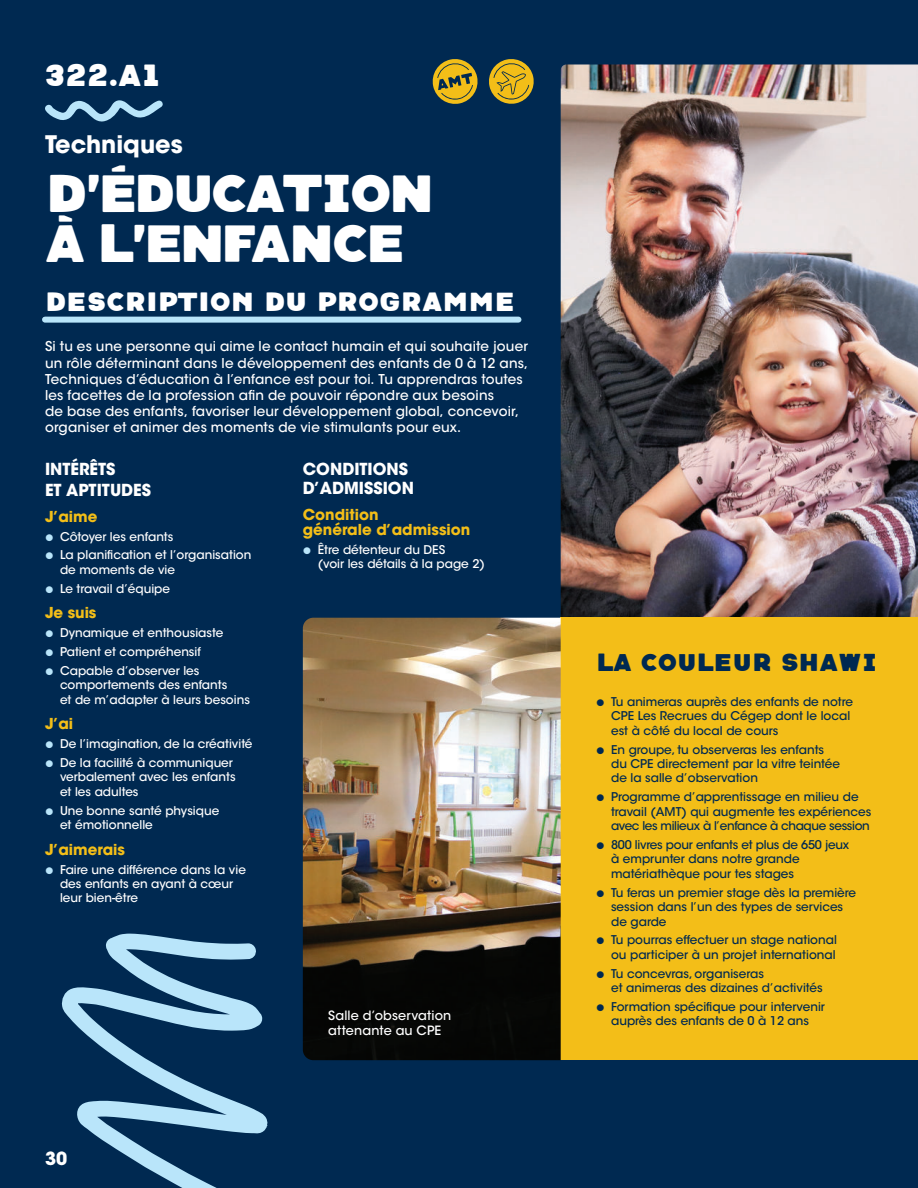
<style>
.page{position:relative;width:918px;height:1188px;background:#002951}
.page>*{position:absolute;margin:0;border:0;box-sizing:border-box;transform-origin:0 0}
.t1{font:39px/50.2px "Neretto Sans Eclate";letter-spacing:-.09em;color:#fff}
.t2{font:700 24px "ITC Avant Garde Std";color:#fff}
.t3{font:22.5px "Neretto Sans Round";color:#fff}
.t4{font:19.5px "Neretto Sans Eclate";color:#fff}
.t5{font:18px "Neretto Sans Round";color:#002951}
.t6{font:700 18px "ITC Avant Garde Std";color:#fff}
.t7{font:700 16.5px/21.6px "ITC Avant Garde Std";color:#fff}
.t8{font:700 15px/15px "ITC Avant Garde Std";color:#f3be18}
.t9{font:500 13.5px/16.2px "ITC Avant Garde Std";letter-spacing:.01em;color:#fff}
.t10{font:500 12.75px/15.3px "ITC Avant Garde Std";letter-spacing:.015em;color:#fff}
.t11{font:500 12px/14.4px "ITC Avant Garde Std";color:#002951}
.t12{font:500 12px/14.4px "ITC Avant Garde Std";color:#fff}
.s1{font-family:"Fira Sans Compressed";font-size:9.75px;color:#b9e5fa}
.s2{font-family:"Fira Sans Compressed";font-size:9.75px}
</style>
<div class="page">
<svg style="left:61px;top:915px;width:362px;height:273px"></svg>
<img style="left:561px;top:64px;width:357px;height:554px">
<svg style="left:45px;top:100px;width:118px;height:22px"></svg>
<div style="left:45px;top:317px;width:474px;height:6px;background:#b9e5fa"></div>
<div style="left:561px;top:618px;width:357px;height:442px;background:#f3be18"></div>
<svg style="left:432px;top:59px;width:46px;height:45px"></svg>
<svg style="left:489px;top:59px;width:45px;height:45px"></svg>
<img style="left:303px;top:618px;width:258px;height:442px">
<h3 class="t3" style="left:45px;top:65px;width:116px">322.A1</h3>
<h2 class="t2" style="left:45px;top:128px;width:139px">Techniques</h2>
<h1 class="t1" style="left:45px;top:173px;width:392px">D’ÉDUCATION<br>À L’ENFANCE</h1>
<h3 class="t4" style="left:45px;top:293px;width:472px">DESCRIPTION DU PROGRAMME</h3>
<p class="t9" style="left:45px;top:338px;width:485px">Si tu es une personne qui aime le contact humain et qui souhaite jouer un rôle déterminant dans le développement des enfants de 0 à 12 ans, Techniques d’éducation à l’enfance est pour toi. Tu apprendras toutes les facettes de la profession afin de pouvoir répondre aux besoins<br>de base des enfants, favoriser leur développement global, concevoir, organiser et animer des moments de vie stimulants pour eux.</p>
<h3 class="t7" style="left:45px;top:457px;width:108px">INTÉRÊTS<br>ET APTITUDES</h3>
<p class="t8" style="left:45px;top:508px;width:54px">J’aime</p>
<p class="t12" style="left:45px;top:529px;width:130px"><span class="s1">●</span> Côtoyer les enfants</p>
<p class="t12" style="left:60px;top:548px;width:193px;text-indent:-15px"><span class="s1">●</span> La planification et l’organisation de moments de vie</p>
<p class="t12" style="left:45px;top:581px;width:127px"><span class="s1">●</span> Le travail d’équipe</p>
<p class="t8" style="left:45px;top:605px;width:53px">Je suis</p>
<p class="t12" style="left:45px;top:626px;width:180px"><span class="s1">●</span> Dynamique et enthousiaste</p>
<p class="t12" style="left:45px;top:645px;width:157px"><span class="s1">●</span> Patient et compréhensif</p>
<p class="t12" style="left:60px;top:663px;width:191px;text-indent:-15px"><span class="s1">●</span> Capable d’observer les comportements des enfants<br>et de m’adapter à leurs besoins</p>
<p class="t8" style="left:45px;top:716px;width:30px">J’ai</p>
<p class="t12" style="left:45px;top:737px;width:209px"><span class="s1">●</span> De l’imagination, de la créativité</p>
<p class="t12" style="left:60px;top:756px;width:177px;text-indent:-15px"><span class="s1">●</span> De la facilité à communiquer verbalement avec les enfants et les adultes</p>
<p class="t12" style="left:60px;top:803px;width:161px;text-indent:-15px"><span class="s1">●</span> Une bonne santé physique et émotionnelle</p>
<p class="t8" style="left:45px;top:841px;width:82px">J’aimerais</p>
<p class="t12" style="left:60px;top:862px;width:187px;text-indent:-15px"><span class="s1">●</span> Faire une différence dans la vie des enfants en ayant à cœur leur bien-être</p>
<h3 class="t7" style="left:303px;top:458px;width:113px;line-height:19.8px">CONDITIONS<br>D’ADMISSION</h3>
<p class="t8" style="left:303px;top:507px;width:169px">Condition<br>générale d’admission</p>
<p class="t12" style="left:318px;top:542px;width:169px;text-indent:-15px"><span class="s1">●</span> Être détenteur du DES<br>(voir les détails à la page 2)</p>
<h3 class="t6" style="left:45px;top:1147px;width:24px">30</h3>
<p class="t10" style="left:328px;top:1007px;width:125px">Salle d’observation attenante au CPE</p>
<h3 class="t5" style="left:596px;top:654px;width:283px">LA COULEUR SHAWI</h3>
<p class="t11" style="left:611px;top:694px;width:244px;text-indent:-15px"><span class="s2">●</span> Tu animeras auprès des enfants de notre<br>CPE Les Recrues du Cégep dont le local est à côté du local de cours</p>
<p class="t11" style="left:611px;top:742px;width:231px;text-indent:-15px"><span class="s2">●</span> En groupe, tu observeras les enfants du CPE directement par la vitre teintée de la salle d’observation</p>
<p class="t11" style="left:611px;top:790px;width:262px;text-indent:-15px"><span class="s2">●</span> Programme d’apprentissage en milieu de travail (AMT) qui augmente tes expériences avec les milieux à l’enfance à chaque session</p>
<p class="t11" style="left:611px;top:838px;width:240px;text-indent:-15px"><span class="s2">●</span> 800 livres pour enfants et plus de 650 jeux à emprunter dans notre grande matériathèque pour tes stages</p>
<p class="t11" style="left:611px;top:885px;width:247px;text-indent:-15px"><span class="s2">●</span> Tu feras un premier stage dès la première session dans l’un des types de services de garde</p>
<p class="t11" style="left:596px;top:933px;width:242px;text-align:right"><span class="s2">●</span> Tu pourras effectuer un stage national ou participer à un projet international</p>
<p class="t11" style="left:611px;top:966px;width:213px;text-indent:-15px"><span class="s2">●</span> Tu concevras, organiseras<br>et animeras des dizaines d’activités</p>
<p class="t11" style="left:596px;top:1000px;width:230px;text-align:center"><span class="s2">●</span> Formation spécifique pour intervenir auprès des enfants de 0 à 12 ans</p>
</div>
